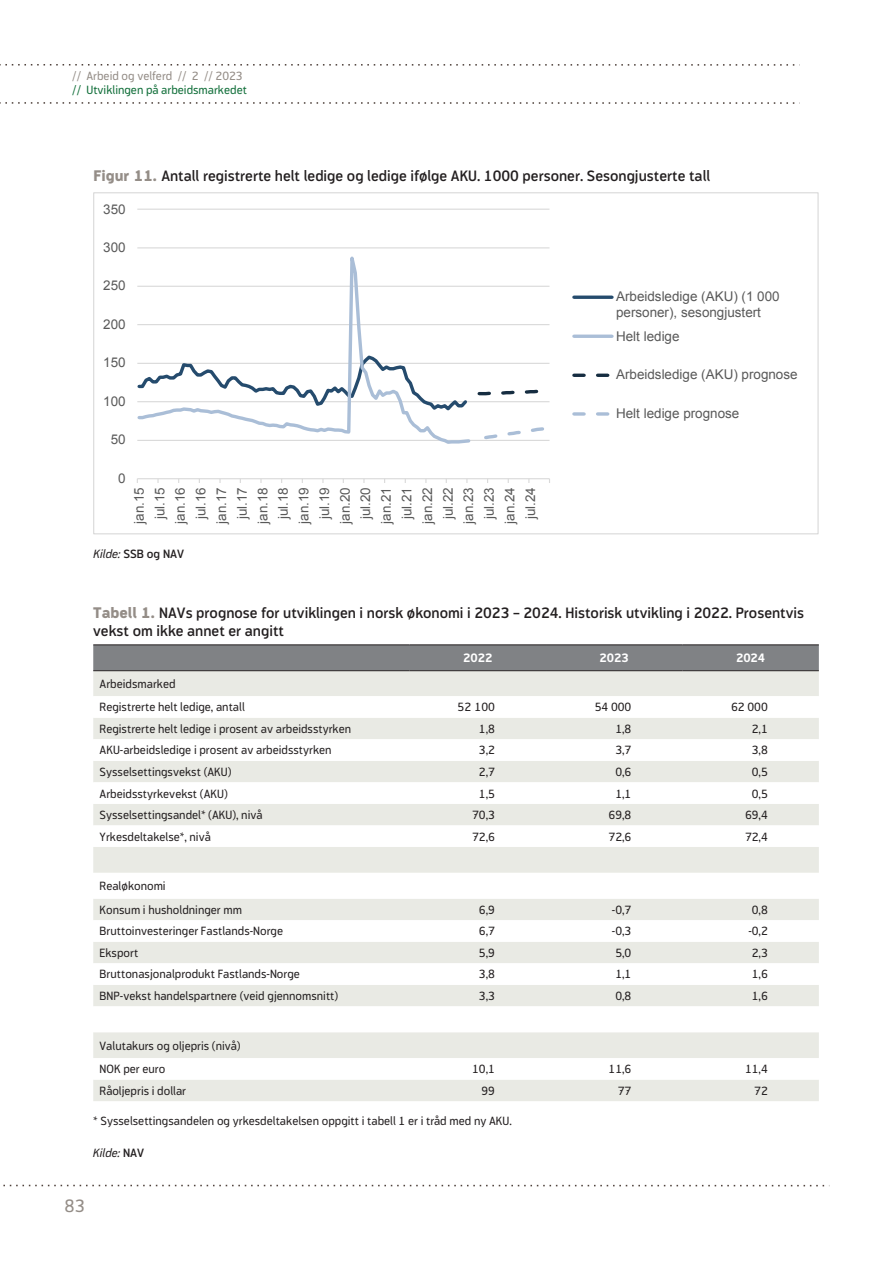
<style>
.page{position:relative;width:893px;height:1263px;background:#fff}
.page>*{position:absolute;margin:0;border:0;box-sizing:border-box;transform-origin:0 0}
.t1{font:18px "Modus";color:#948d87}
.t2{font:600 15px/18px "Modus";color:#231f20}
.t3{font:13.5px/20.5px "Arial";color:#595959;text-align:center}
.t4{font:12px/23.7px "Modus";color:#231f20}
.t5{font:12px "Modus";color:#106e39}
.t6{font:12px "Modus";color:#948d87}
.t7{font:600 12px "Modus";color:#231f20}
.t8{font:700 12px "Modus";color:#fff}
.t9{font:italic 12px "Modus";color:#231f20}
.s1{font-weight:800;color:#948d87}
.s2{font-weight:400;font-style:italic}
.s3{font-weight:600;font-style:normal}
</style>
<div class="page">
<svg style="left:0;top:64px;width:795px;height:2px"></svg>
<svg style="left:0;top:102px;width:795px;height:2px"></svg>
<svg style="left:3px;top:1185px;width:822px;height:1px"></svg>
<hr style="left:137px;top:440px;width:412px;height:1px;background:#d9d9d9">
<hr style="left:137px;top:401px;width:412px;height:1px;background:#d9d9d9">
<hr style="left:137px;top:363px;width:412px;height:1px;background:#d9d9d9">
<hr style="left:137px;top:324px;width:412px;height:1px;background:#d9d9d9">
<hr style="left:137px;top:286px;width:412px;height:1px;background:#d9d9d9">
<hr style="left:137px;top:247px;width:412px;height:1px;background:#d9d9d9">
<hr style="left:137px;top:209px;width:412px;height:1px;background:#d9d9d9">
<hr style="left:137px;top:478px;width:412px;height:1px;background:#d9d9d9">
<svg style="left:137px;top:247px;width:335px;height:197px"></svg>
<svg style="left:477px;top:389px;width:62px;height:7px"></svg>
<svg style="left:484px;top:427px;width:66px;height:14px"></svg>
<hr style="left:574px;top:296px;width:38px;height:3px;background:#254b6d">
<hr style="left:574px;top:335px;width:38px;height:3px;background:#aabed7">
<svg style="left:574px;top:374px;width:36px;height:3px"></svg>
<svg style="left:574px;top:412px;width:36px;height:4px"></svg>
<div style="left:93px;top:645px;width:726px;height:25px;background:#808285"></div>
<div style="left:93px;top:671px;width:726px;height:430px;background:#e9eae4"></div>
<svg style="left:93px;top:696px;width:726px;height:383px"></svg>
<hr style="left:93px;top:644px;width:317px;height:1px;background:#231f20">
<hr style="left:410px;top:644px;width:136px;height:1px;background:#231f20">
<hr style="left:546px;top:644px;width:136px;height:1px;background:#231f20">
<hr style="left:682px;top:644px;width:137px;height:1px;background:#231f20">
<hr style="left:93px;top:670px;width:317px;height:1px;background:#231f20">
<hr style="left:410px;top:670px;width:136px;height:1px;background:#231f20">
<hr style="left:546px;top:670px;width:136px;height:1px;background:#231f20">
<hr style="left:682px;top:670px;width:137px;height:1px;background:#231f20">
<p class="t6" style="left:72px;top:69px;width:172px">// Arbeid og velferd // 2 // 2023</p>
<p class="t5" style="left:72px;top:83px;width:176px">// Utviklingen på arbeidsmarkedet</p>
<p class="t2" style="left:94px;top:167px;width:618px"><span class="s1">Figur 11.</span> Antall registrerte helt ledige og ledige ifølge AKU. 1000 personer. Sesongjusterte tall</p>
<p class="t3" style="left:103px;top:199px;width:24px">350</p>
<p class="t3" style="left:103px;top:237px;width:24px">300</p>
<p class="t3" style="left:103px;top:275px;width:24px">250</p>
<p class="t3" style="left:103px;top:314px;width:24px">200</p>
<p class="t3" style="left:103px;top:352px;width:24px">150</p>
<p class="t3" style="left:103px;top:391px;width:24px">100</p>
<p class="t3" style="left:111px;top:430px;width:16px">50</p>
<p class="t3" style="left:118px;top:468px;width:9px">0</p>
<p class="t3" style="left:129px;top:524px;width:38px;rotate:-90deg">jan.15 jul.15 jan.16 jul.16 jan.17 jul.17 jan.18 jul.18 jan.19 jul.19 jan.20 jul.20 jan.21 jul.21 jan.22 jul.22 jan.23 jul.23 jan.24 jul.24</p>
<p class="t7" style="left:94px;top:547px;width:92px"><span class="s2">Kilde:</span> SSB og NAV</p>
<p class="t3" style="left:616px;top:289px;width:165px;line-height:15.5px;text-align:left">Arbeidsledige (AKU) (1 000 personer), sesongjustert</p>
<p class="t3" style="left:616px;top:326px;width:65px">Helt ledige</p>
<p class="t3" style="left:616px;top:364px;width:183px">Arbeidsledige (AKU) prognose</p>
<p class="t3" style="left:616px;top:403px;width:125px">Helt ledige prognose</p>
<p class="t2" style="left:93px;top:604px;width:712px"><span class="s1">Tabell 1.</span> NAVs prognose for utviklingen i norsk økonomi i 2023 – 2024. Historisk utvikling i 2022. Prosentvis vekst om ikke annet er angitt</p>
<p class="t8" style="left:463px;top:651px;width:31px">2022</p>
<p class="t8" style="left:600px;top:651px;width:31px">2023</p>
<p class="t8" style="left:736px;top:651px;width:31px">2024</p>
<p class="t4" style="left:100px;top:672px;width:147px">Arbeidsmarked<br>Registrerte helt ledige, antall</p>
<p class="t4" style="left:458px;top:695px;width:39px">52 100</p>
<p class="t4" style="left:595px;top:695px;width:38px">54 000</p>
<p class="t4" style="left:731px;top:695px;width:38px">62 000</p>
<p class="t4" style="left:100px;top:717px;width:253px">Registrerte helt ledige i prosent av arbeidsstyrken</p>
<p class="t4" style="left:479px;top:717px;width:18px">1,8</p>
<p class="t4" style="left:615px;top:717px;width:18px">1,8</p>
<p class="t4" style="left:752px;top:717px;width:18px">2,1</p>
<p class="t4" style="left:100px;top:738px;width:233px">AKU-arbeidsledige i prosent av arbeidsstyrken</p>
<p class="t4" style="left:479px;top:738px;width:18px">3,2</p>
<p class="t4" style="left:615px;top:738px;width:18px">3,7</p>
<p class="t4" style="left:752px;top:738px;width:18px">3,8</p>
<p class="t4" style="left:100px;top:760px;width:133px">Sysselsettingsvekst (AKU)</p>
<p class="t4" style="left:479px;top:760px;width:18px">2,7</p>
<p class="t4" style="left:615px;top:760px;width:18px">0,6</p>
<p class="t4" style="left:752px;top:760px;width:18px">0,5</p>
<p class="t4" style="left:100px;top:781px;width:130px">Arbeidsstyrkevekst (AKU)</p>
<p class="t4" style="left:479px;top:781px;width:18px">1,5</p>
<p class="t4" style="left:615px;top:781px;width:18px">1,1</p>
<p class="t4" style="left:752px;top:781px;width:18px">0,5</p>
<p class="t4" style="left:100px;top:803px;width:164px">Sysselsettingsandel* (AKU), nivå</p>
<p class="t4" style="left:472px;top:803px;width:24px">70,3</p>
<p class="t4" style="left:609px;top:803px;width:24px">69,8</p>
<p class="t4" style="left:745px;top:803px;width:24px">69,4</p>
<p class="t4" style="left:100px;top:824px;width:113px">Yrkesdeltakelse*, nivå</p>
<p class="t4" style="left:472px;top:824px;width:24px">72,6</p>
<p class="t4" style="left:609px;top:824px;width:24px">72,6</p>
<p class="t4" style="left:745px;top:824px;width:24px">72,4</p>
<p class="t4" style="left:100px;top:874px;width:144px">Realøkonomi<br>Konsum i husholdninger mm</p>
<p class="t4" style="left:479px;top:898px;width:18px">6,9</p>
<p class="t4" style="left:612px;top:898px;width:21px">-0,7</p>
<p class="t4" style="left:752px;top:898px;width:18px">0,8</p>
<p class="t4" style="left:100px;top:919px;width:185px">Bruttoinvesteringer Fastlands-Norge</p>
<p class="t4" style="left:479px;top:919px;width:18px">6,7</p>
<p class="t4" style="left:612px;top:919px;width:21px">-0,3</p>
<p class="t4" style="left:748px;top:919px;width:21px">-0,2</p>
<p class="t4" style="left:100px;top:941px;width:40px">Eksport</p>
<p class="t4" style="left:479px;top:941px;width:18px">5,9</p>
<p class="t4" style="left:615px;top:941px;width:18px">5,0</p>
<p class="t4" style="left:752px;top:941px;width:18px">2,3</p>
<p class="t4" style="left:100px;top:962px;width:202px">Bruttonasjonalprodukt Fastlands-Norge</p>
<p class="t4" style="left:479px;top:962px;width:18px">3,8</p>
<p class="t4" style="left:615px;top:962px;width:18px">1,1</p>
<p class="t4" style="left:752px;top:962px;width:18px">1,6</p>
<p class="t4" style="left:100px;top:984px;width:240px">BNP-vekst handelspartnere (veid gjennomsnitt)</p>
<p class="t4" style="left:479px;top:984px;width:18px">3,3</p>
<p class="t4" style="left:615px;top:984px;width:18px">0,8</p>
<p class="t4" style="left:752px;top:984px;width:18px">1,6</p>
<p class="t4" style="left:100px;top:1033px;width:143px">Valutakurs og oljepris (nivå)<br>NOK per euro</p>
<p class="t4" style="left:472px;top:1057px;width:24px">10,1</p>
<p class="t4" style="left:609px;top:1057px;width:24px">11,6</p>
<p class="t4" style="left:745px;top:1057px;width:24px">11,4</p>
<p class="t4" style="left:100px;top:1079px;width:88px">Råoljepris i dollar</p>
<p class="t4" style="left:481px;top:1079px;width:15px">99</p>
<p class="t4" style="left:618px;top:1079px;width:15px">77</p>
<p class="t4" style="left:754px;top:1079px;width:15px">72</p>
<p class="t4" style="left:93px;top:1109px;width:420px">* Sysselsettingsandelen og yrkesdeltakelsen oppgitt i tabell 1 er i tråd med ny AKU.</p>
<p class="t9" style="left:93px;top:1146px;width:52px">Kilde: <span class="s3">NAV</span></p>
<h1 class="t1" style="left:65px;top:1195px;width:22px">83</h1>
</div>
